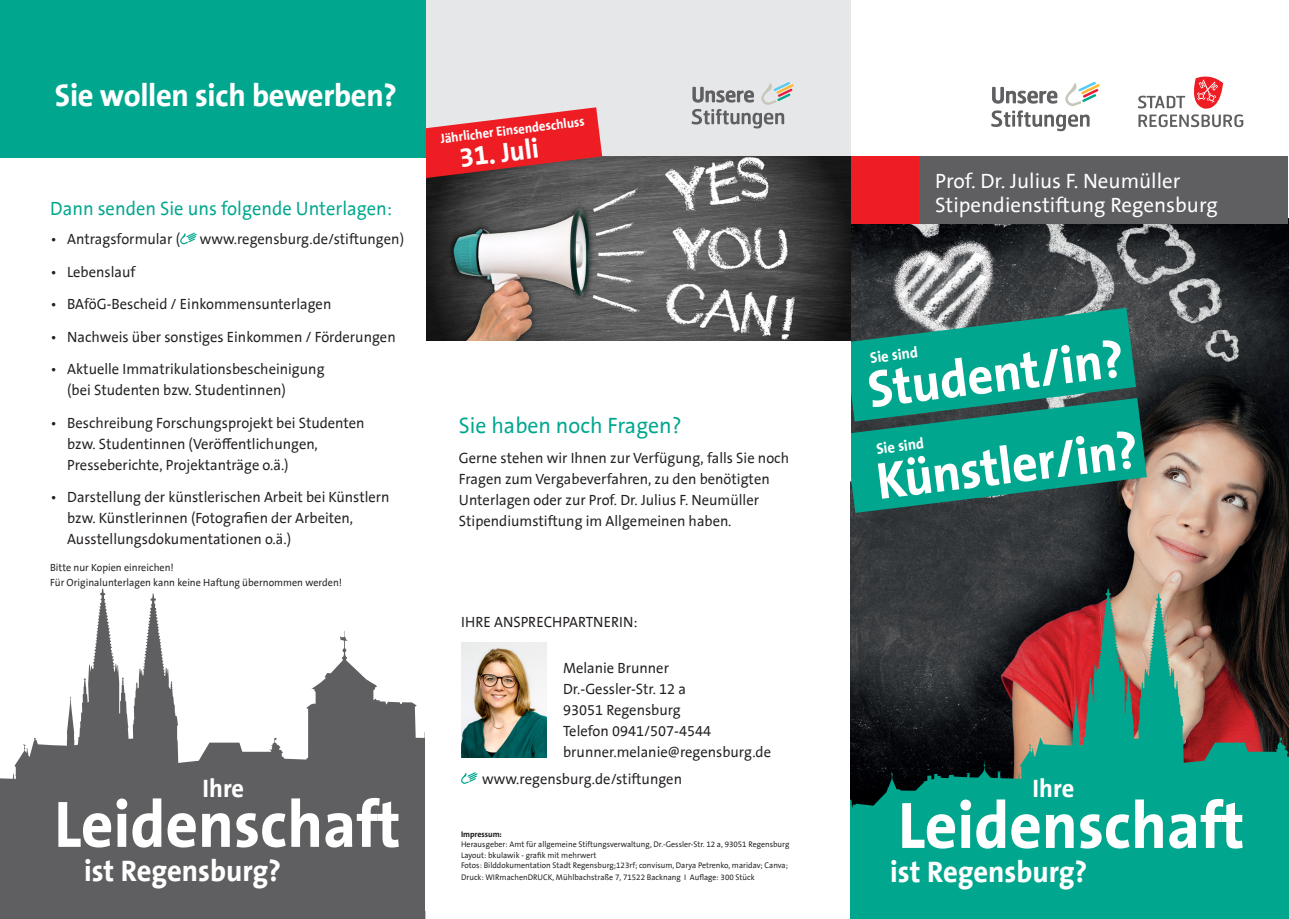
<style>
.page{position:relative;width:1289px;height:919px;background:#fff}
.page>*{position:absolute;margin:0;border:0;box-sizing:border-box;transform-origin:0 0}
.t1{font:700 66.3px "The Sans Office LF";color:#fff;scale:.95 1}
.t2{font:700 52.35px "The Sans Office LF";color:#fff;scale:.95 1}
.Subhead{font:700 31.5px "The Sans Office LF";letter-spacing:-.01em;color:#fff}
.t3{font:700 30.15px "The Sans Office LF";color:#fff;scale:.95 1}
.t4{font:700 27.45px "The Sans Office LF";color:#fff;scale:.95 1}
.t5{font:700 25.5px "The Sans Office LF";color:#fff;scale:.95 1}
.Subhead-2{font:22.5px "The Sans Office LF";color:#00a78e}
.t6{font:21px/24px "The Sans Office LF";color:#fff}
.t7{font:19.5px "The Sans Office LF";color:#00a78e;scale:.95 1}
.t8{font:700 15.15px "The Sans Office LF";color:#fff;scale:.95 1}
.Fliesstext{font:15px/21px "The Sans Office LF";color:#231f20}
.t9{font:700 13.35px "The Sans Office LF";color:#fff;scale:.95 1}
.Fliesstext-2{font:10.5px/15px "The Sans Office LF";color:#231f20}
.Fliesstext-3{font:8.25px "The Sans Office LF";color:#231f20}
.Fliesstext-4{font:700 8.25px "The Sans Office LF";color:#231f20}
</style>
<div class="page">
<svg style="left:1138px;top:76px;width:105px;height:51px"></svg>
<svg style="left:991px;top:82px;width:108px;height:49px"></svg>
<div style="left:425px;top:0;width:425px;height:171px;background:#e6e7e9"></div>
<img style="left:850px;top:218px;width:438px;height:370px">
<svg style="left:845px;top:308px;width:301px;height:205px;background:#13917e"></svg>
<svg style="left:0;top:588px;width:425px;height:330px;fill:#5f5f62"></svg>
<svg style="left:850px;top:588px;width:438px;height:330px;background:#297163"></svg>
<div style="left:918px;top:156px;width:369px;height:68px;background:#5f5f62"></div>
<div style="left:850px;top:156px;width:68px;height:68px;background:#ee1d23"></div>
<img style="left:426px;top:156px;width:424px;height:184px">
<svg style="left:461px;top:772px;width:17px;height:12px"></svg>
<img style="left:461px;top:642px;width:85px;height:115px">
<svg style="left:425px;top:107px;width:177px;height:75px;background:#cb464a"></svg>
<svg style="left:691px;top:82px;width:102px;height:46px"></svg>
<div style="left:0;top:0;width:425px;height:157px;background:#00a78e"></div>
<svg style="left:180px;top:232px;width:17px;height:13px"></svg>
<div style="left:841px;top:341px;width:9px;height:139px;background:#fff"></div>
<p class="Subhead" style="left:55px;top:75px;width:343px">Sie wollen sich bewerben?</p>
<p class="t7" style="left:50px;top:196px;width:361px">Dann senden Sie uns folgende Unterlagen:</p>
<p class="Fliesstext" style="left:50px;top:229px;width:131px">• Antragsformular (</p>
<p class="Fliesstext" style="left:200px;top:229px;width:206px">www.regensburg.de/stiftungen)</p>
<p class="Fliesstext" style="left:50px;top:261px;width:87px">• Lebenslauf</p>
<p class="Fliesstext" style="left:50px;top:294px;width:283px">• BAföG-Bescheid / Einkommensunterlagen</p>
<p class="Fliesstext" style="left:50px;top:326px;width:347px">• Nachweis über sonstiges Einkommen / Förderungen</p>
<p class="Fliesstext" style="left:67px;top:359px;width:259px;text-indent:-17px">• Aktuelle Immatrikulationsbescheinigung (bei Studenten bzw. Studentinnen)</p>
<p class="Fliesstext" style="left:67px;top:412px;width:299px;text-indent:-17px">• Beschreibung Forschungsprojekt bei Studenten bzw. Studentinnen (Veröffentlichungen,<br>Presseberichte, Projektanträge o.ä.)</p>
<p class="Fliesstext" style="left:67px;top:487px;width:324px;text-indent:-17px">• Darstellung der künstlerischen Arbeit bei Künstlern bzw. Künstlerinnen (Fotografien der Arbeiten,<br>Ausstellungsdokumentationen o.ä.)</p>
<p class="Fliesstext-2" style="left:50px;top:560px;width:293px">Bitte nur Kopien einreichen!<br>Für Originalunterlagen kann keine Haftung übernommen werden!</p>
<p class="t9" style="left:439px;top:130px;width:154px;rotate:-7deg">Jährlicher Einsendeschluss</p>
<p class="t4" style="left:457px;top:140px;width:85px;rotate:-7deg">31. Juli</p>
<p class="Subhead-2" style="left:459px;top:411px;width:224px">Sie haben noch Fragen?</p>
<p class="Fliesstext" style="left:459px;top:447px;width:332px">Gerne stehen wir Ihnen zur Verfügung, falls Sie noch Fragen zum Vergabeverfahren, zu den benötigten Unterlagen oder zur Prof. Dr. Julius F. Neumüller Stipendiumstiftung im Allgemeinen haben.</p>
<p class="Fliesstext" style="left:461px;top:611px;width:178px">IHRE ANSPRECHPARTNERIN:</p>
<p class="t6" style="left:935px;top:168px;width:284px">Prof. Dr. Julius F. Neumüller<br>Stipendienstiftung Regensburg</p>
<p class="t2" style="left:864px;top:356px;width:272px;rotate:-7deg">Student/in?</p>
<p class="t8" style="left:869px;top:348px;width:52px;rotate:-7deg">Sie sind</p>
<p class="t2" style="left:872px;top:448px;width:278px;rotate:-7deg">Künstler/in?</p>
<p class="t8" style="left:875px;top:439px;width:52px;rotate:-7deg">Sie sind</p>
<p class="Fliesstext" style="left:563px;top:657px;width:209px">Melanie Brunner<br>Dr.-Gessler-Str. 12 a<br>93051 Regensburg<br>Telefon 0941/507-4544 brunner.melanie@regensburg.de</p>
<p class="Fliesstext" style="left:482px;top:768px;width:201px">www.regensburg.de/stiftungen</p>
<p class="t5" style="left:203px;top:772px;width:45px">Ihre</p>
<p class="t5" style="left:1032px;top:772px;width:45px">Ihre</p>
<p class="t1" style="left:54px;top:781px;width:366px">Leidenschaft</p>
<p class="t1" style="left:898px;top:782px;width:366px">Leidenschaft</p>
<p class="Fliesstext-4" style="left:461px;top:828px;width:42px">Impressum:</p>
<p class="Fliesstext-3" style="left:461px;top:839px;width:330px">Herausgeber: Amt für allgemeine Stiftungsverwaltung, Dr.-Gessler-Str. 12 a, 93051 Regensburg</p>
<p class="Fliesstext-3" style="left:461px;top:849px;width:137px">Layout: bkulawik - grafik mit mehrwert</p>
<p class="Fliesstext-3" style="left:461px;top:860px;width:328px">Fotos: Bilddokumentation Stadt Regensburg;123rf; convisum, Darya Petrenko, maridav; Canva;</p>
<p class="Fliesstext-3" style="left:461px;top:872px;width:295px">Druck: WIRmachenDRUCK, Mühlbachstraße 7, 71522 Backnang I Auflage: 300 Stück</p>
<p class="t3" style="left:84px;top:851px;width:209px">ist Regensburg?</p>
<p class="t3" style="left:890px;top:852px;width:209px">ist Regensburg?</p>
</div>
